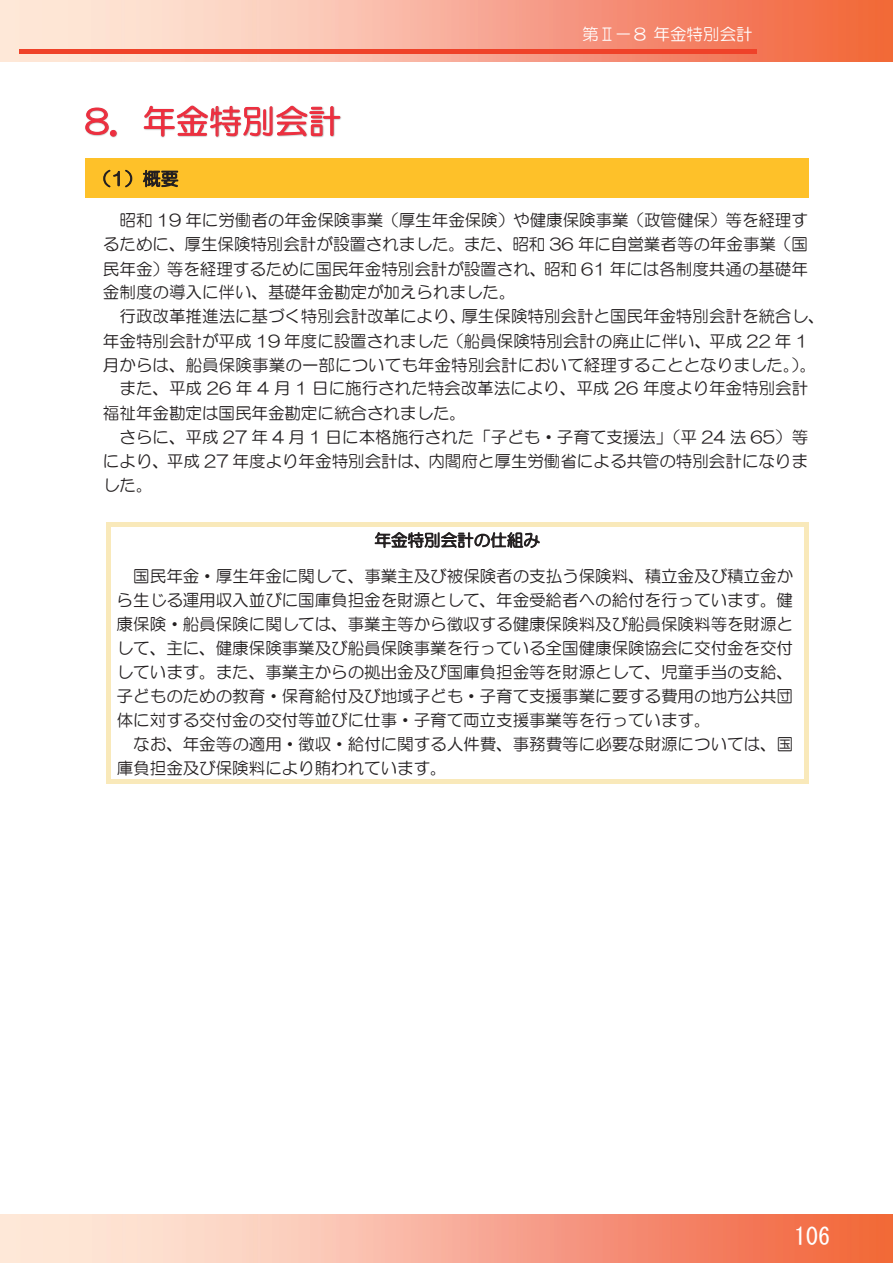
<style>
.page{position:relative;width:893px;height:1263px;background:#fff}
.page>*{position:absolute;margin:0;border:0;box-sizing:border-box;transform-origin:0 0}
.t1{font:33px "HG Maru Gothic MPRO";letter-spacing:.005em;color:#ee2f3f}
.t2{font:24px "MS Gothic";color:#fff}
.t3{font:18px "HG Maru Gothic MPRO";color:#231f20}
.t4{font:16.5px/24px "HG Maru Gothic MPRO";color:#231f20;text-align:justify}
.t5{font:16.5px "HG Maru Gothic MPRO";color:#fff}
</style>
<div class="page">
<img style="left:85px;top:105px;width:256px;height:33px">
<div style="left:85px;top:159px;width:723px;height:39px;background:#fec129"></div>
<svg style="left:106px;top:522px;width:5px;height:5px"></svg>
<div style="left:111px;top:522px;width:693px;height:5px;background:#f9e9ba"></div>
<svg style="left:804px;top:522px;width:4px;height:5px"></svg>
<div style="left:106px;top:527px;width:5px;height:252px;background:#f9e9ba"></div>
<svg style="left:106px;top:779px;width:5px;height:4px"></svg>
<hr style="left:111px;top:779px;width:693px;height:4px;background:#f9e9ba">
<hr style="left:804px;top:527px;width:4px;height:252px;background:#f9e9ba">
<svg style="left:804px;top:779px;width:4px;height:4px"></svg>
<img style="left:0;top:0;width:893px;height:62px">
<hr style="left:19px;top:50px;width:737px;height:4px;background:#ef4229">
<img style="left:0;top:1214px;width:893px;height:49px">
<p class="t5" style="left:582px;top:26px;width:172px">第Ⅱ－８ 年金特別会計</p>
<h1 class="t1" style="left:85px;top:105px;width:258px">8．年金特別会計</h1>
<p class="t3" style="left:93px;top:170px;width:87px">（1）概要</p>
<p class="t4" style="left:103px;top:208px;width:707px;text-indent:17px">昭和 19 年に労働者の年金保険事業（厚生年金保険）や健康保険事業（政管健保）等を経理するために、厚生保険特別会計が設置されました。また、昭和 36 年に自営業者等の年金事業（国民年金）等を経理するために国民年金特別会計が設置され、昭和 61 年には各制度共通の基礎年金制度の導入に伴い、基礎年金勘定が加えられました。</p>
<p class="t4" style="left:120px;top:304px;width:707px">行政改革推進法に基づく特別会計改革により、厚生保険特別会計と国民年金特別会計を統合し、</p>
<p class="t4" style="left:103px;top:329px;width:706px">年金特別会計が平成 19 年度に設置されました（船員保険特別会計の廃止に伴い、平成 22 年 1</p>
<p class="t4" style="left:103px;top:353px;width:715px">月からは、船員保険事業の一部についても年金特別会計において経理することとなりました。）。</p>
<p class="t4" style="left:120px;top:376px;width:690px">また、平成 26 年 4 月 1 日に施行された特会改革法により、平成 26 年度より年金特別会計</p>
<p class="t4" style="left:103px;top:401px;width:365px">福祉年金勘定は国民年金勘定に統合されました。</p>
<p class="t4" style="left:120px;top:425px;width:690px">さらに、平成 27 年 4 月 1 日に本格施行された「子ども・子育て支援法」（平 24 法 65）等</p>
<p class="t4" style="left:103px;top:448px;width:707px">により、平成 27 年度より年金特別会計は、内閣府と厚生労働省による共管の特別会計になりま</p>
<p class="t4" style="left:103px;top:473px;width:51px">した。</p>
<p class="t4" style="left:133px;top:522px;width:662px;line-height:36px;text-indent:241px">年金特別会計の仕組み<br>国民年金・厚生年金に関して、事業主及び被保険者の支払う保険料、積立金及び積立金か</p>
<p class="t4" style="left:117px;top:588px;width:678px">ら生じる運用収入並びに国庫負担金を財源として、年金受給者への給付を行っています。健康保険・船員保険に関しては、事業主等から徴収する健康保険料及び船員保険料等を財源として、主に、健康保険事業及び船員保険事業を行っている全国健康保険協会に交付金を交付しています。また、事業主からの拠出金及び国庫負担金等を財源として、児童手当の支給、子どものための教育・保育給付及び地域子ども・子育て支援事業に要する費用の地方公共団体に対する交付金の交付等並びに仕事・子育て両立支援事業等を行っています。</p>
<p class="t4" style="left:117px;top:732px;width:678px;text-indent:17px">なお、年金等の適用・徴収・給付に関する人件費、事務費等に必要な財源については、国庫負担金及び保険料により賄われています。</p>
<h2 class="t2" style="left:794px;top:1225px;width:37px">106</h2>
</div>
